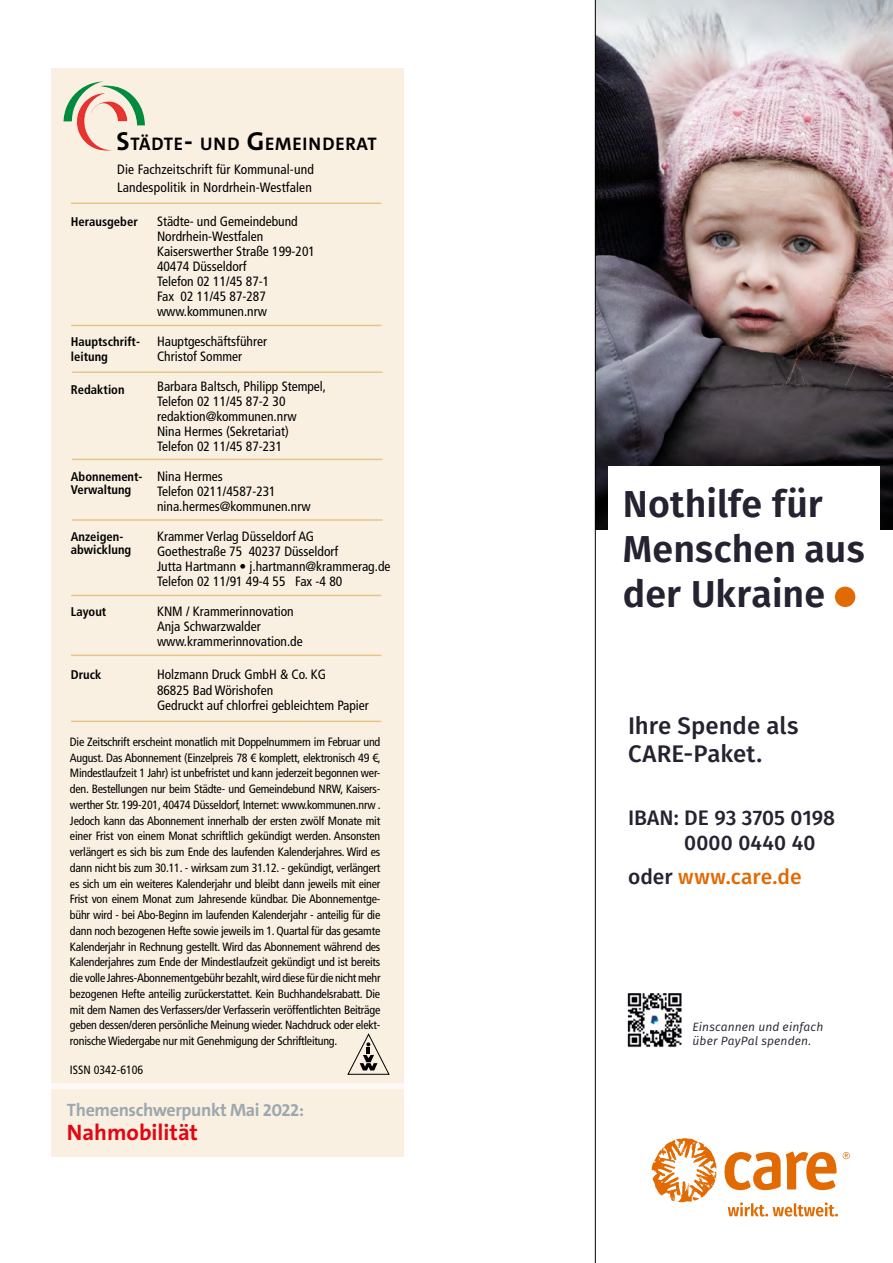
<style>
.page{position:relative;width:893px;height:1263px;background:#fff}
.page>*{position:absolute;margin:0;border:0;box-sizing:border-box;transform-origin:0 0}
.t1{font:600 37.5px/45px "Fira Sans";letter-spacing:.005em;color:#252231}
.t2{font:500 24px/28.8px "Fira Sans";color:#252231}
.Vorspann_haupt{font:700 22.5px "The Sans C5";color:#e30613}
.t3{font:500 21px/25.2px "Fira Sans";letter-spacing:.005em;color:#252231}
.t4{font:500 21px "Fira Sans";letter-spacing:.005em;color:#e16a03}
.Fliesstext_Body{font:700 18.3px "The Sans C5";letter-spacing:.045em;color:#000}
.Vorspann_haupt-2{font:700 18px "The Sans C5";letter-spacing:-.02em;color:#9ca8ae}
.Fliesstext_Body-2{font:condensed 13.5px "Frutiger LT Std";color:#000}
.Fliesstext_Body-3{font:700 condensed 12.6px "Frutiger LT Std";color:#000}
.Fliesstext_Body-4{font:condensed 12px/15.8px "Frutiger LT Std";letter-spacing:-.02em;color:#000;text-align:justify}
.t5{font:italic 12px/14.4px "Fira Sans";letter-spacing:.015em;color:#252231}
.Fliesstext_Body-5{font:condensed 12px "Frutiger LT Std";color:#000}
.s1{font-size:26.1px}
.s2{color:#252231}
</style>
<div class="page">
<div style="left:51px;top:68px;width:352px;height:1089px;background:#f9f0e1"></div>
<img style="left:70px;top:81px;width:32px;height:19px">
<hr style="left:71px;top:203px;width:310px;height:1px;background:#dfb560">
<hr style="left:71px;top:325px;width:310px;height:1px;background:#dfb560">
<hr style="left:72px;top:371px;width:310px;height:2px;background:#dfb560">
<hr style="left:72px;top:459px;width:310px;height:1px;background:#dfb560">
<hr style="left:72px;top:519px;width:310px;height:2px;background:#dfb560">
<hr style="left:71px;top:595px;width:310px;height:1px;background:#dfb560">
<hr style="left:71px;top:655px;width:310px;height:1px;background:#dfb560">
<hr style="left:71px;top:721px;width:310px;height:1px;background:#dfb560">
<div style="left:46px;top:1083px;width:374px;height:6px;background:#fdfaf5"></div>
<svg style="left:347px;top:1033px;width:43px;height:42px"></svg>
<svg style="left:595px;top:0;width:298px;height:1263px"></svg>
<p class="Fliesstext_Body" style="left:117px;top:132px;width:262px"><span class="s1">S</span>TÄDTE<span class="s1">-</span> UND <span class="s1">G</span>EMEINDERAT</p>
<p class="Fliesstext_Body-2" style="left:117px;top:162px;width:198px">Die Fachzeitschrift für Kommunal-und</p>
<p class="Fliesstext_Body-2" style="left:117px;top:180px;width:196px">Landespolitik in Nordrhein-Westfalen</p>
<p class="Fliesstext_Body-2" style="left:157px;top:213px;width:142px">Städte- und Gemeindebund</p>
<p class="Fliesstext_Body-2" style="left:157px;top:228px;width:108px">Nordrhein-Westfalen</p>
<p class="Fliesstext_Body-2" style="left:157px;top:243px;width:160px">Kaiserswerther Straße 199-201</p>
<p class="Fliesstext_Body-2" style="left:157px;top:258px;width:91px">40474 Düsseldorf</p>
<p class="Fliesstext_Body-2" style="left:157px;top:273px;width:114px">Telefon 02 11/45 87-1</p>
<p class="Fliesstext_Body-2" style="left:157px;top:288px;width:110px">Fax 02 11/45 87-287</p>
<p class="Fliesstext_Body-2" style="left:157px;top:303px;width:111px">www.kommunen.nrw</p>
<p class="Fliesstext_Body-2" style="left:157px;top:333px;width:111px">Hauptgeschäftsführer</p>
<p class="Fliesstext_Body-2" style="left:157px;top:348px;width:87px">Christof Sommer</p>
<p class="Fliesstext_Body-2" style="left:157px;top:378px;width:171px">Barbara Baltsch, Philipp Stempel,</p>
<p class="Fliesstext_Body-2" style="left:157px;top:393px;width:130px">Telefon 02 11/45 87-2 30</p>
<p class="Fliesstext_Body-2" style="left:157px;top:408px;width:141px">redaktion@kommunen.nrw</p>
<p class="Fliesstext_Body-2" style="left:157px;top:423px;width:133px">Nina Hermes (Sekretariat)</p>
<p class="Fliesstext_Body-2" style="left:157px;top:438px;width:127px">Telefon 02 11/45 87-231</p>
<p class="Fliesstext_Body-2" style="left:157px;top:468px;width:67px">Nina Hermes</p>
<p class="Fliesstext_Body-2" style="left:157px;top:483px;width:120px">Telefon 0211/4587-231</p>
<p class="Fliesstext_Body-2" style="left:157px;top:498px;width:155px">nina.hermes@kommunen.nrw</p>
<p class="Fliesstext_Body-2" style="left:157px;top:528px;width:159px">Krammer Verlag Düsseldorf AG</p>
<p class="Fliesstext_Body-2" style="left:157px;top:543px;width:183px">Goethestraße 75 40237 Düsseldorf</p>
<p class="Fliesstext_Body-2" style="left:157px;top:558px;width:235px">Jutta Hartmann • j.hartmann@krammerag.de</p>
<p class="Fliesstext_Body-2" style="left:157px;top:573px;width:187px">Telefon 02 11/91 49-4 55 Fax -4 80</p>
<p class="Fliesstext_Body-2" style="left:157px;top:603px;width:138px">KNM / Krammerinnovation</p>
<p class="Fliesstext_Body-2" style="left:157px;top:618px;width:105px">Anja Schwarzwalder</p>
<p class="Fliesstext_Body-2" style="left:157px;top:633px;width:147px">www.krammerinnovation.de</p>
<p class="Fliesstext_Body-2" style="left:157px;top:666px;width:170px">Holzmann Druck GmbH &amp; Co. KG</p>
<p class="Fliesstext_Body-2" style="left:157px;top:682px;width:118px">86825 Bad Wörishofen</p>
<p class="Fliesstext_Body-2" style="left:157px;top:697px;width:213px">Gedruckt auf chlorfrei gebleichtem Papier</p>
<p class="Fliesstext_Body-4" style="left:70px;top:734px;width:312px">Die Zeitschrift erscheint monatlich mit Doppelnummern im Februar und August. Das Abonnement (Einzelpreis 78 € komplett, elektronisch 49 €, Mindestlaufzeit 1 Jahr) ist unbefristet und kann jederzeit begonnen wer&shy;den. Bestellungen nur beim Städte- und Gemeindebund NRW, Kaisers&shy;werther Str. 199-201, 40474 Düsseldorf, Internet: www.kommunen.nrw .</p>
<p class="Fliesstext_Body-4" style="left:70px;top:812px;width:312px">Jedoch kann das Abonnement innerhalb der ersten zwölf Monate mit einer Frist von einem Monat schriftlich gekündigt werden. Ansonsten verlängert es sich bis zum Ende des laufenden Kalenderjahres. Wird es dann nicht bis zum 30.11. - wirksam zum 31.12. - gekündigt, verlängert es sich um ein weiteres Kalenderjahr und bleibt dann jeweils mit einer Frist von einem Monat zum Jahresende kündbar. Die Abonnementge&shy;bühr wird - bei Abo-Beginn im laufenden Kalenderjahr - anteilig für die dann noch bezogenen Hefte sowie jeweils im 1. Quartal für das gesamte Kalenderjahr in Rechnung gestellt. Wird das Abonnement während des Kalenderjahres zum Ende der Mindestlaufzeit gekündigt und ist bereits die volle Jahres-Abonnementgebühr bezahlt, wird diese für die nicht mehr bezogenen Hefte anteilig zurückerstattet. Kein Buchhandelsrabatt. Die mit dem Namen des Verfassers/der Verfasserin veröffentlichten Beiträge geben dessen/deren persönliche Meinung wieder. Nachdruck oder elekt&shy;ronische Wiedergabe nur mit Genehmigung der Schriftleitung.</p>
<p class="Fliesstext_Body-5" style="left:70px;top:1062px;width:75px">ISSN 0342-6106</p>
<p class="Vorspann_haupt-2" style="left:67px;top:1099px;width:239px">Themenschwerpunkt Mai 2022:</p>
<p class="Vorspann_haupt" style="left:67px;top:1118px;width:133px">Nahmobilität</p>
<p class="Fliesstext_Body-3" style="left:71px;top:214px;width:68px">Herausgeber</p>
<p class="Fliesstext_Body-3" style="left:71px;top:334px;width:71px">Hauptschrift-</p>
<p class="Fliesstext_Body-3" style="left:71px;top:349px;width:39px">leitung</p>
<p class="Fliesstext_Body-3" style="left:71px;top:382px;width:55px">Redaktion</p>
<p class="Fliesstext_Body-3" style="left:71px;top:469px;width:73px">Abonnement-</p>
<p class="Fliesstext_Body-3" style="left:71px;top:483px;width:62px">Verwaltung</p>
<p class="Fliesstext_Body-3" style="left:71px;top:529px;width:54px">Anzeigen-</p>
<p class="Fliesstext_Body-3" style="left:71px;top:543px;width:62px">abwicklung</p>
<p class="Fliesstext_Body-3" style="left:71px;top:604px;width:37px">Layout</p>
<p class="Fliesstext_Body-3" style="left:71px;top:667px;width:32px">Druck</p>
<p class="t1" style="left:623px;top:479px;width:243px">Nothilfe für<br>Menschen aus der Ukraine</p>
<p class="t2" style="left:628px;top:709px;width:172px">Ihre Spende als<br>CARE-Paket.</p>
<p class="t3" style="left:684px;top:804px;width:152px;text-indent:-56px">IBAN: DE 93 3705 0198<br>0000 0440 40</p>
<p class="t4" style="left:628px;top:859px;width:175px"><span class="s2">oder</span> www.care.de</p>
<p class="t5" style="left:692px;top:1019px;width:132px">Einscannen und einfach über PayPal spenden.</p>
</div>
